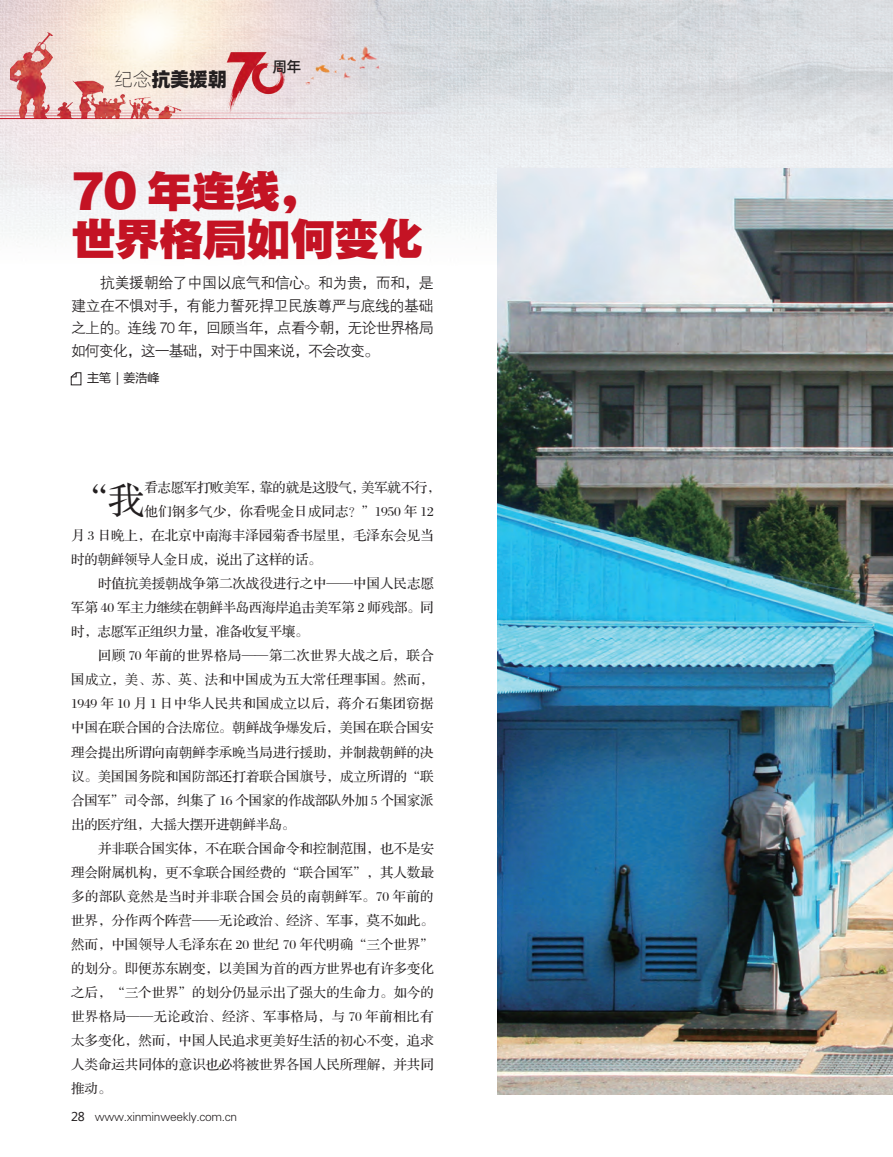
<style>
.page{position:relative;width:893px;height:1157px;background:#fff}
.page>*{position:absolute;margin:0;border:0;box-sizing:border-box;transform-origin:0 0}
.t1{font:45px/48px "FZYDTHJW GB1 0";letter-spacing:-.025em;color:#c41324}
.t2{font:37.5px "FZS3 JW GB1 0";color:#231f20}
.t3{font:19.5px "Alibaba Pu Hui Ti H";color:#231f20}
.t4{font:15px/22.5px "FZZDXJW GB1 0";letter-spacing:-.055em;color:#231f20;text-align:justify}
.t5{font:15px "Alibaba Pu Hui Ti M";color:#231f20}
.t6{font:13.5px "FZS3 JW GB1 0";letter-spacing:-.005em;color:#231f20}
.t7{font:13.5px "FZS3 JW GB1 0";letter-spacing:-.025em;color:#231f20}
.t8{font:13.5px "FZS3 JW GB1 0";letter-spacing:.015em;color:#231f20}
.t9{font:13.5px "FZS3 JW GB1 0";letter-spacing:.03em;color:#231f20}
.t10{font:13.5px "FZS3 JW GB1 0";letter-spacing:.02em;color:#231f20}
.t11{font:13.5px "FZS3 JW GB1 0";letter-spacing:.025em;color:#231f20}
.t12{font:12px "FZXH1 JW GB1 0";letter-spacing:-.025em;color:#231f20}
.t13{font:12px "Microsoft Ya Hei";color:#231f20}
.s1{font-family:"Alibaba Pu Hui Ti L"}
.s2{font-family:"Microsoft Ya Hei"}
</style>
<div class="page">
<img style="left:0;top:0;width:893px;height:386px">
<hr style="left:0;top:115px;width:341px;height:1px;background:#c41324">
<hr style="left:0;top:113px;width:558px;height:1px;background:#c41324">
<img style="left:11px;top:31px;width:203px;height:87px">
<img style="left:227px;top:53px;width:58px;height:60px">
<img style="left:303px;top:45px;width:83px;height:40px">
<hr style="left:0;top:118px;width:417px;height:1px;background:#c41324">
<hr style="left:0;top:110px;width:362px;height:1px;background:#c41324">
<svg style="left:71px;top:372px;width:10px;height:13px"></svg>
<img style="left:497px;top:168px;width:396px;height:926px">
<h3 class="t3" style="left:114px;top:64px;width:114px"><span class="s1">纪念</span>抗美援朝</h3>
<p class="t5" style="left:272px;top:55px;width:31px">周年</p>
<p class="t1" style="left:71px;top:169px;width:354px">70 年连线，<br>世界格局如何变化</p>
<p class="t4" style="left:71px;top:272px;width:364px">　　抗美援朝给了中国以底气和信心。和为贵，而和，是建立在不惧对手，有能力誓死捍卫民族尊严与底线的基础之上的。连线 70 年，回顾当年，点看今朝，无论世界格局如何变化，这一基础，对于中国来说，不会改变。</p>
<p class="t13" style="left:87px;top:370px;width:73px">主笔｜姜浩峰</p>
<p class="t2" style="left:71px;top:480px;width:76px">“我</p>
<p class="t7" style="left:144px;top:481px;width:298px">看志愿军打败美军，靠的就是这股气，美军就不行，</p>
<p class="t8" style="left:144px;top:505px;width:291px">他们钢多气少，你看呢金日成同志？”1950 年 12</p>
<p class="t6" style="left:71px;top:529px;width:364px">月 3 日晚上，在北京中南海丰泽园菊香书屋里，毛泽东会见当</p>
<p class="t7" style="left:71px;top:553px;width:252px">时的朝鲜领导人金日成，说出了这样的话。</p>
<p class="t6" style="left:98px;top:577px;width:337px">时值抗美援朝战争第二次战役进行之中——中国人民志愿</p>
<p class="t7" style="left:71px;top:601px;width:364px">军第 40 军主力继续在朝鲜半岛西海岸追击美军第 2 师残部。同</p>
<p class="t7" style="left:71px;top:625px;width:239px">时，志愿军正组织力量，准备收复平壤。</p>
<p class="t11" style="left:98px;top:649px;width:337px">回顾 70 年前的世界格局——第二次世界大战之后，联合</p>
<p class="t6" style="left:71px;top:673px;width:364px">国成立，美、苏、英、法和中国成为五大常任理事国。然而，</p>
<p class="t8" style="left:71px;top:697px;width:364px">1949 年 10 月 1 日中华人民共和国成立以后，蒋介石集团窃据</p>
<p class="t6" style="left:71px;top:721px;width:364px">中国在联合国的合法席位。朝鲜战争爆发后，美国在联合国安</p>
<p class="t6" style="left:71px;top:745px;width:364px">理会提出所谓向南朝鲜李承晚当局进行援助，并制裁朝鲜的决</p>
<p class="t6" style="left:71px;top:769px;width:364px">议。美国国务院和国防部还打着联合国旗号，成立所谓的“联</p>
<p class="t7" style="left:71px;top:793px;width:364px">合国军”司令部，纠集了 16 个国家的作战部队外加 5 个国家派</p>
<p class="t7" style="left:71px;top:817px;width:226px">出的医疗组，大摇大摆开进朝鲜半岛。</p>
<p class="t6" style="left:98px;top:841px;width:337px">并非联合国实体，不在联合国命令和控制范围，也不是安</p>
<p class="t6" style="left:71px;top:865px;width:364px">理会附属机构，更不拿联合国经费的“联合国军”，其人数最</p>
<p class="t9" style="left:71px;top:889px;width:364px">多的部队竟然是当时并非联合国会员的南朝鲜军。70 年前的</p>
<p class="t6" style="left:71px;top:913px;width:364px">世界，分作两个阵营——无论政治、经济、军事，莫不如此。</p>
<p class="t6" style="left:71px;top:937px;width:364px">然而，中国领导人毛泽东在 20 世纪 70 年代明确“三个世界”</p>
<p class="t6" style="left:71px;top:961px;width:364px">的划分。即便苏东剧变，以美国为首的西方世界也有许多变化</p>
<p class="t6" style="left:71px;top:985px;width:364px">之后，“三个世界”的划分仍显示出了强大的生命力。如今的</p>
<p class="t10" style="left:71px;top:1009px;width:364px">世界格局——无论政治、经济、军事格局，与 70 年前相比有</p>
<p class="t6" style="left:71px;top:1033px;width:364px">太多变化，然而，中国人民追求更美好生活的初心不变，追求</p>
<p class="t6" style="left:71px;top:1057px;width:364px">人类命运共同体的意识也必将被世界各国人民所理解，并共同</p>
<p class="t6" style="left:71px;top:1081px;width:42px">推动。</p>
<p class="t12" style="left:71px;top:1109px;width:168px"><span class="s2">28</span> www.xinminweekly.com.cn</p>
</div>
